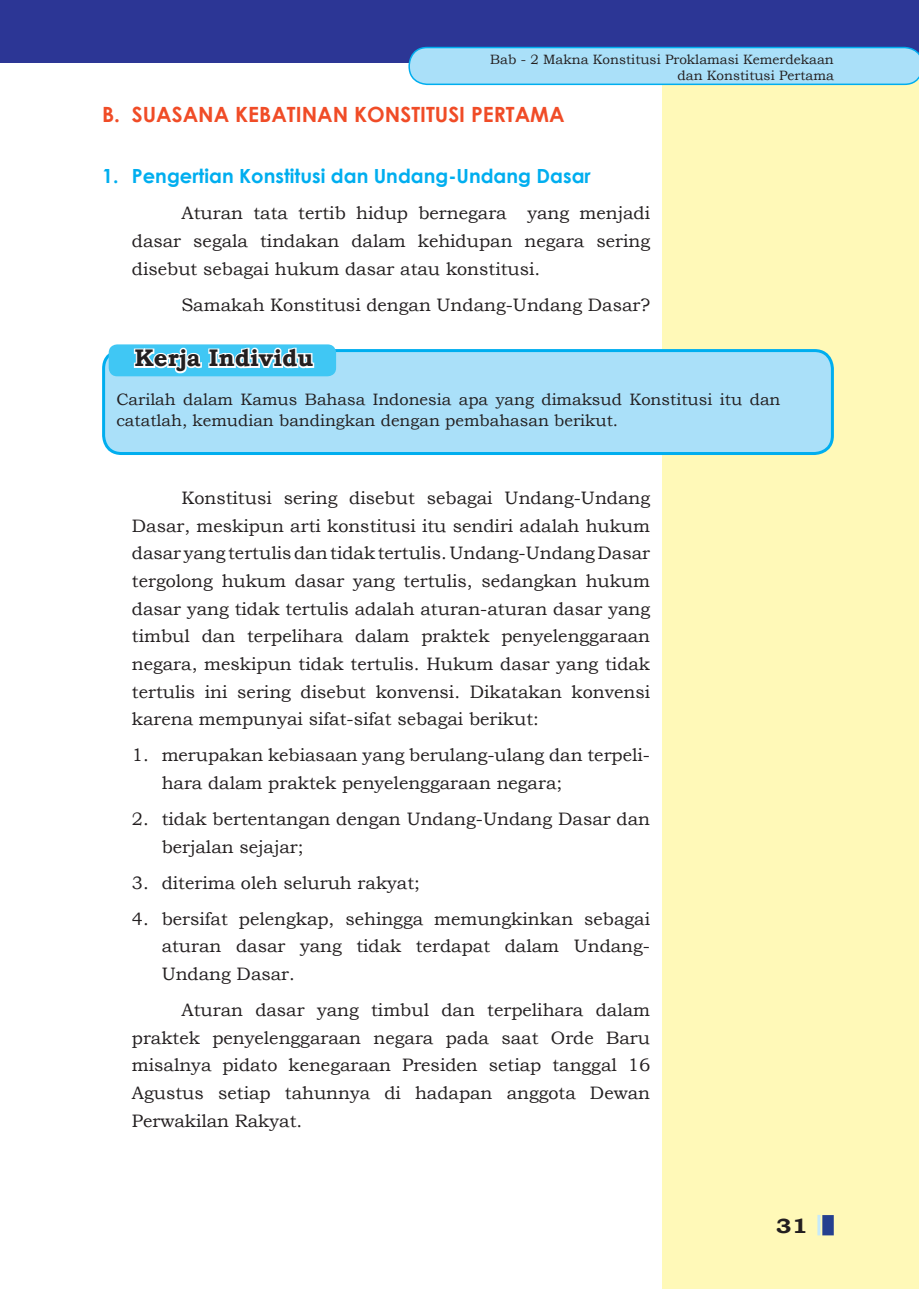
<style>
.page{position:relative;width:919px;height:1289px;background:#fff}
.page>*{position:absolute;margin:0;border:0;box-sizing:border-box;transform-origin:0 0}
.t1{font:700 24px "Bookman Old Style";color:#231f20}
.Sub_bab{font:700 21px "Century Gothic";color:#f04c27}
.t2{font:700 20.55px "Bookman Old Style";color:#231f20;scale:1.18 1}
._1_sub_sub_bab{font:700 19.5px "Century Gothic";color:#00aeef}
.t3{font:18px/27.6px "Bookman Old Style";color:#231f20;text-align:justify}
.t4{font:16.5px/21px "Bookman Old Style";color:#231f20}
.t5{font:13.5px/16.2px "Bookman Old Style";color:#231f20;text-align:right}
</style>
<div class="page">
<div style="left:662px;top:0;width:256px;height:1288px;background:#fff9b8"></div>
<div style="left:0;top:0;width:918px;height:62px;background:#2c3695"></div>
<svg style="left:407px;top:46px;width:511px;height:38px;background:#9dd8f5"></svg>
<div style="left:823px;top:1216px;width:9px;height:17px;background:#25408f"></div>
<div style="left:822px;top:1214px;width:11px;height:21px;border:3px solid #25408f"></div>
<hr style="left:817px;top:1214px;width:3px;height:21px;background:#c6eafa">
<div style="left:102px;top:349px;width:732px;height:104px;background:#aae0f9"></div>
<svg style="left:109px;top:344px;width:227px;height:34px"></svg>
<p class="t5" style="left:490px;top:51px;width:345px">Bab - 2 Makna Konstitusi Proklamasi Kemerdekaan dan Konstitusi Pertama</p>
<p class="Sub_bab" style="left:102px;top:99px;width:464px">B. SUASANA KEBATINAN KONSTITUSI PERTAMA</p>
<p class="_1_sub_sub_bab" style="left:102px;top:161px;width:490px">1. Pengertian Konstitusi dan Undang-Undang Dasar</p>
<p class="t3" style="left:132px;top:199px;width:519px;text-indent:50px">Aturan tata tertib hidup bernegara yang menjadi dasar segala tindakan dalam kehidupan negara sering disebut sebagai hukum dasar atau konstitusi.</p>
<p class="t3" style="left:181px;top:291px;width:470px">Samakah Konstitusi dengan Undang-Undang Dasar?</p>
<p class="t1" style="left:134px;top:341px;width:180px">Kerja Individu</p>
<p class="t4" style="left:116px;top:388px;width:665px">Carilah dalam Kamus Bahasa Indonesia apa yang dimaksud Konstitusi itu dan catatlah, kemudian bandingkan dengan pembahasan berikut.</p>
<p class="t3" style="left:132px;top:484px;width:519px;text-indent:50px">Konstitusi sering disebut sebagai Undang-Undang Dasar, meskipun arti konstitusi itu sendiri adalah hukum dasar yang tertulis dan tidak tertulis. Undang-Undang Dasar tergolong hukum dasar yang tertulis, sedangkan hukum dasar yang tidak tertulis adalah aturan-aturan dasar yang timbul dan terpelihara dalam praktek penyelenggaraan negara, meskipun tidak tertulis. Hukum dasar yang tidak tertulis ini sering disebut konvensi. Dikatakan konvensi karena mempunyai sifat-sifat sebagai berikut:</p>
<p class="t3" style="left:162px;top:741px;width:490px;text-indent:-30px">1. merupakan kebiasaan yang berulang-ulang dan terpeli&shy;hara dalam praktek penyelenggaraan negara;</p>
<p class="t3" style="left:162px;top:805px;width:490px;text-indent:-30px">2. tidak bertentangan dengan Undang-Undang Dasar dan berjalan sejajar;</p>
<p class="t3" style="left:132px;top:868px;width:289px">3. diterima oleh seluruh rakyat;</p>
<p class="t3" style="left:162px;top:905px;width:490px;text-indent:-30px">4. bersifat pelengkap, sehingga memungkinkan sebagai aturan dasar yang tidak terdapat dalam Undang-Undang Dasar.</p>
<p class="t3" style="left:132px;top:996px;width:519px;text-indent:50px">Aturan dasar yang timbul dan terpelihara dalam praktek penyelenggaraan negara pada saat Orde Baru misalnya pidato kenegaraan Presiden setiap tanggal 16<br>Agustus setiap tahunnya di hadapan anggota Dewan Perwakilan Rakyat.</p>
<p class="t2" style="left:775px;top:1210px;width:29px">31</p>
</div>
